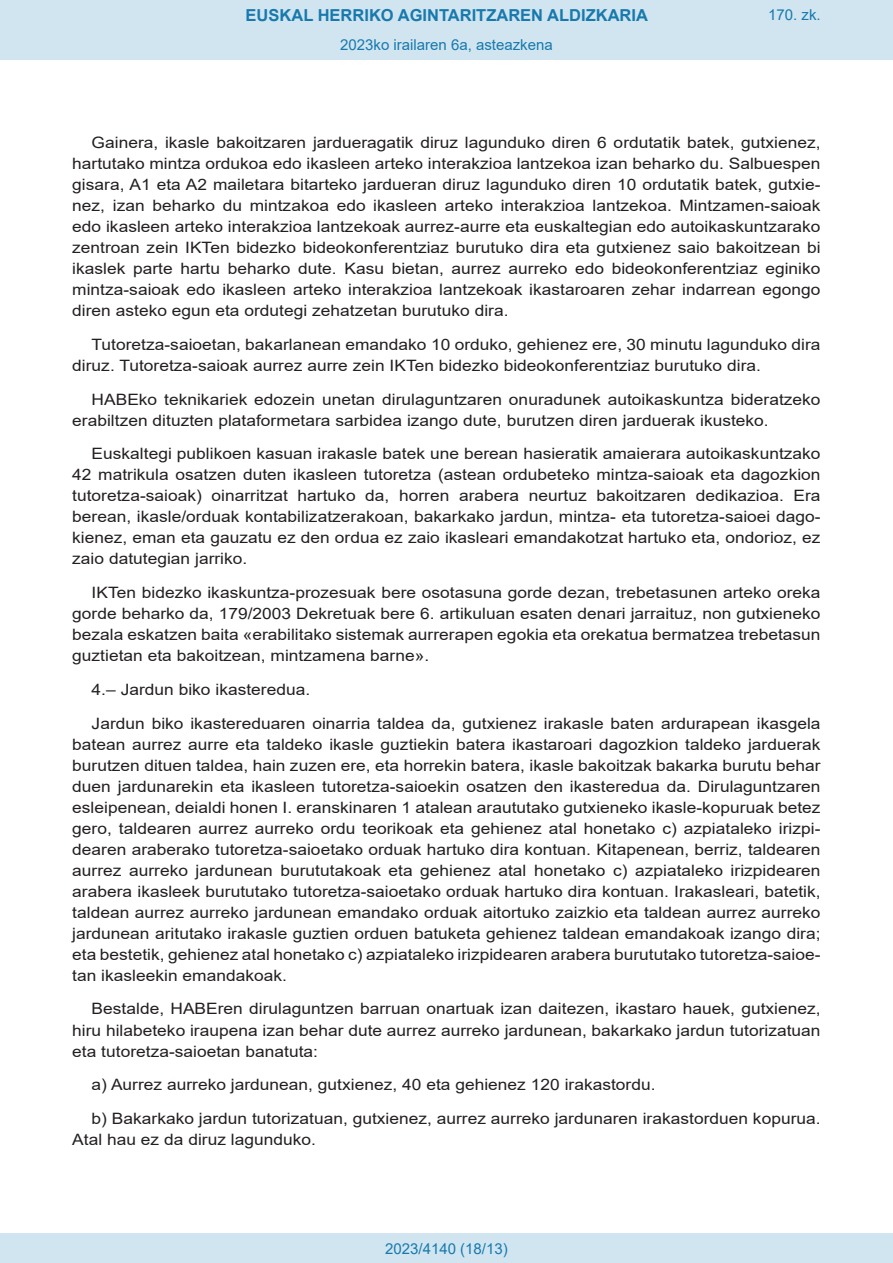
<style>
.page{position:relative;width:893px;height:1263px;background:#fff}
.page>*{position:absolute;margin:0;border:0;box-sizing:border-box;transform-origin:0 0}
.t1{font:700 16.5px "Arial";color:#1879ad}
.BOPVDetalle{font:15.6px/21px "Arial";color:#231f20;text-align:justify;scale:1.11 1}
.Paginacion_Centro{font:15px "Arial";color:#1879ad}
</style>
<div class="page">
<div style="left:0;top:0;width:893px;height:60px;background:#d0e5f0"></div>
<div style="left:0;top:1233px;width:893px;height:30px;background:#d0e5f0"></div>
<p class="t1" style="left:246px;top:3px;width:404px">EUSKAL HERRIKO AGINTARITZAREN ALDIZKARIA</p>
<p class="Paginacion_Centro" style="left:340px;top:35px;width:214px">2023ko irailaren 6a, asteazkena</p>
<p class="Paginacion_Centro" style="left:768px;top:5px;width:54px">170. zk.</p>
<p class="BOPVDetalle" style="left:72px;top:132px;width:676px;text-indent:19px">Gainera, ikasle bakoitzaren jardueragatik diruz lagunduko diren 6 ordutatik batek, gutxienez, hartutako mintza ordukoa edo ikasleen arteko interakzioa lantzekoa izan beharko du. Salbuespen gisara, A1 eta A2 mailetara bitarteko jardueran diruz lagunduko diren 10 ordutatik batek, gutxie&shy;nez, izan beharko du mintzakoa edo ikasleen arteko interakzioa lantzekoa. Mintzamen-saioak edo ikasleen arteko interakzioa lantzekoak aurrez-aurre eta euskaltegian edo autoikaskuntzarako zentroan zein IKTen bidezko bideokonferentziaz burutuko dira eta gutxienez saio bakoitzean bi ikaslek parte hartu beharko dute. Kasu bietan, aurrez aurreko edo bideokonferentziaz eginiko mintza-saioak edo ikasleen arteko interakzioa lantzekoak ikastaroaren zehar indarrean egongo diren asteko egun eta ordutegi zehatzetan burutuko dira.</p>
<p class="BOPVDetalle" style="left:72px;top:334px;width:676px;text-indent:19px">Tutoretza-saioetan, bakarlanean emandako 10 orduko, gehienez ere, 30 minutu lagunduko dira diruz. Tutoretza-saioak aurrez aurre zein IKTen bidezko bideokonferentziaz burutuko dira.</p>
<p class="BOPVDetalle" style="left:72px;top:389px;width:676px;text-indent:19px">HABEko teknikariek edozein unetan dirulaguntzaren onuradunek autoikaskuntza bideratzeko erabiltzen dituzten plataformetara sarbidea izango dute, burutzen diren jarduerak ikusteko.</p>
<p class="BOPVDetalle" style="left:72px;top:443px;width:676px;text-indent:19px">Euskaltegi publikoen kasuan irakasle batek une berean hasieratik amaierara autoikaskuntzako 42 matrikula osatzen duten ikasleen tutoretza (astean ordubeteko mintza-saioak eta dagozkion tutoretza-saioak) oinarritzat hartuko da, horren arabera neurtuz bakoitzaren dedikazioa. Era berean, ikasle/orduak kontabilizatzerakoan, bakarkako jardun, mintza- eta tutoretza-saioei dago&shy;kienez, eman eta gauzatu ez den ordua ez zaio ikasleari emandakotzat hartuko eta, ondorioz, ez zaio datutegian jarriko.</p>
<p class="BOPVDetalle" style="left:72px;top:582px;width:676px;text-indent:19px">IKTen bidezko ikaskuntza-prozesuak bere osotasuna gorde dezan, trebetasunen arteko oreka gorde beharko da, 179/2003 Dekretuak bere 6. artikuluan esaten denari jarraituz, non gutxieneko bezala eskatzen baita «erabilitako sistemak aurrerapen egokia eta orekatua bermatzea trebetasun guztietan eta bakoitzean, mintzamena barne».</p>
<p class="BOPVDetalle" style="left:92px;top:679px;width:198px">4.– Jardun biko ikasteredua.</p>
<p class="BOPVDetalle" style="left:72px;top:713px;width:676px;text-indent:19px">Jardun biko ikastereduaren oinarria taldea da, gutxienez irakasle baten ardurapean ikasgela batean aurrez aurre eta taldeko ikasle guztiekin batera ikastaroari dagozkion taldeko jarduerak burutzen dituen taldea, hain zuzen ere, eta horrekin batera, ikasle bakoitzak bakarka burutu behar duen jardunarekin eta ikasleen tutoretza-saioekin osatzen den ikasteredua da. Dirulaguntzaren esleipenean, deialdi honen I. eranskinaren 1 atalean araututako gutxieneko ikasle-kopuruak betez gero, taldearen aurrez aurreko ordu teorikoak eta gehienez atal honetako c) azpiataleko irizpi&shy;dearen araberako tutoretza-saioetako orduak hartuko dira kontuan. Kitapenean, berriz, taldearen aurrez aurreko jardunean burututakoak eta gehienez atal honetako c) azpiataleko irizpidearen arabera ikasleek burututako tutoretza-saioetako orduak hartuko dira kontuan. Irakasleari, batetik, taldean aurrez aurreko jardunean emandako orduak aitortuko zaizkio eta taldean aurrez aurreko jardunean aritutako irakasle guztien orduen batuketa gehienez taldean emandakoak izango dira; eta bestetik, gehienez atal honetako c) azpiataleko irizpidearen arabera burututako tutoretza-saioe&shy;tan ikasleekin emandakoak.</p>
<p class="BOPVDetalle" style="left:72px;top:998px;width:676px;text-indent:19px">Bestalde, HABEren dirulaguntzen barruan onartuak izan daitezen, ikastaro hauek, gutxienez, hiru hilabeteko iraupena izan behar dute aurrez aurreko jardunean, bakarkako jardun tutorizatuan eta tutoretza-saioetan banatuta:</p>
<p class="BOPVDetalle" style="left:92px;top:1074px;width:510px">a) Aurrez aurreko jardunean, gutxienez, 40 eta gehienez 120 irakastordu.</p>
<p class="BOPVDetalle" style="left:72px;top:1108px;width:676px;text-indent:19px">b) Bakarkako jardun tutorizatuan, gutxienez, aurrez aurreko jardunaren irakastorduen kopurua.<br>Atal hau ez da diruz lagunduko.</p>
<p class="Paginacion_Centro" style="left:385px;top:1238px;width:124px">2023/4140 (18/13)</p>
</div>
